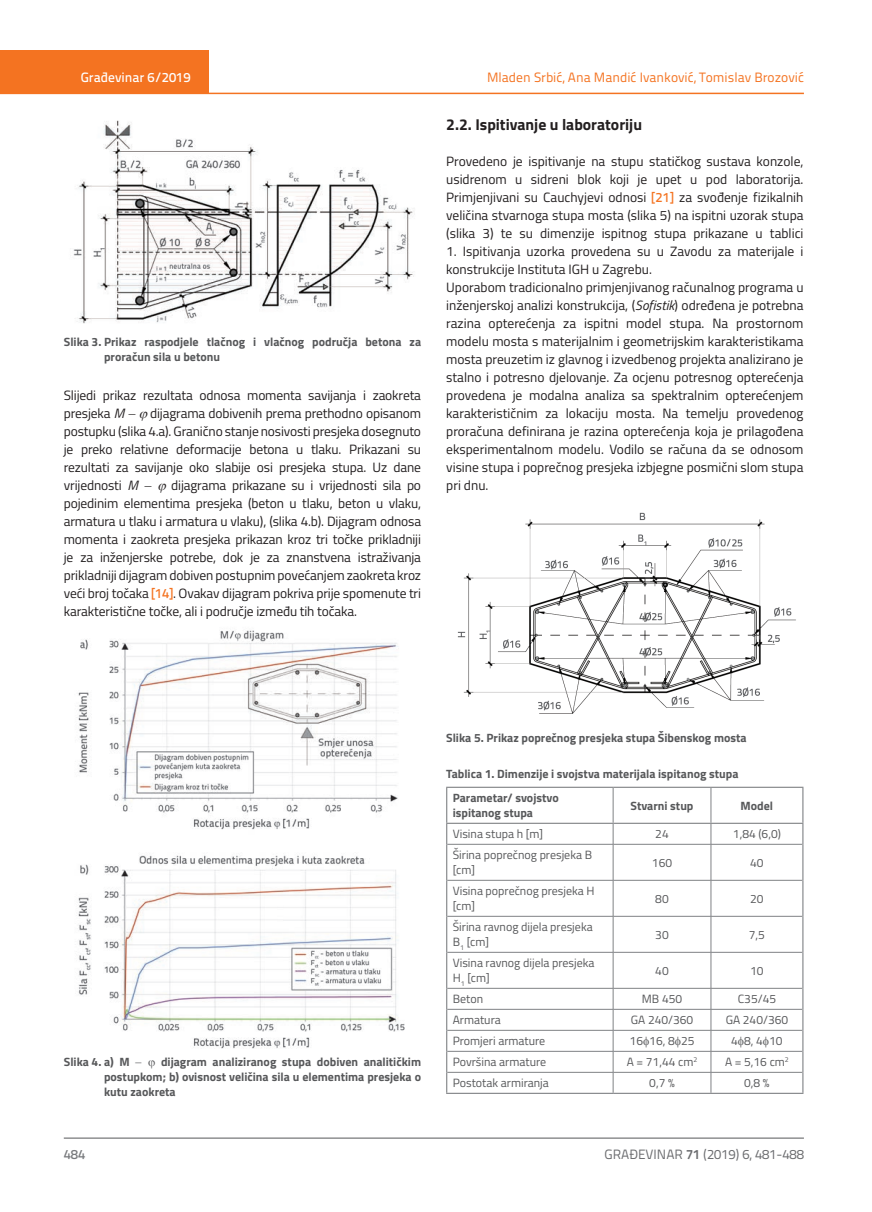
<style>
.page{position:relative;width:872px;height:1212px;background:#fff}
.page>*{position:absolute;margin:0;border:0;box-sizing:border-box;transform-origin:0 0}
.t1{font:700 15.75px "Titillium";color:#231f20}
.t2{font:13.5px/18px "Titillium";color:#231f20;text-align:justify}
.t3{font:13.5px "Titillium Text 22 L";color:#f47321}
.t4{font:13.5px "Titillium Text 22 L";color:#6c6d70}
.t5{font:500 13.5px "Titillium Text 22 L";color:#fff}
.t6{font:500 13.5px "Titillium Text 22 L";color:#787a7d}
.t7{font:700 12px/15px "Titillium";color:#57585a}
.t8{font:12px/15px "Titillium";color:#57585a}
.s1{font-style:italic}
.s2{font-family:"Titillium Text 22 L";font-weight:500;color:#f47321}
.s3{font-weight:700}
</style>
<div class="page">
<div style="left:0;top:50px;width:208px;height:44px;background:#f47321"></div>
<hr style="left:0;top:93px;width:804px;height:1px;background:#f47321">
<hr style="left:64px;top:1138px;width:740px;height:1px;background:#57585a">
<img style="left:73px;top:120px;width:341px;height:204px">
<img style="left:78px;top:630px;width:327px;height:418px">
<img style="left:457px;top:512px;width:339px;height:202px">
<hr style="left:613px;top:788px;width:1px;height:35px;background:#808285">
<hr style="left:710px;top:788px;width:1px;height:35px;background:#808285">
<svg style="left:613px;top:824px;width:1px;height:20px"></svg>
<svg style="left:710px;top:824px;width:1px;height:20px"></svg>
<hr style="left:447px;top:844px;width:166px;height:1px;background:#808285">
<hr style="left:613px;top:844px;width:98px;height:1px;background:#808285">
<hr style="left:613px;top:844px;width:1px;height:36px;background:#808285">
<hr style="left:711px;top:844px;width:91px;height:1px;background:#808285">
<hr style="left:710px;top:844px;width:1px;height:36px;background:#808285">
<hr style="left:447px;top:880px;width:166px;height:1px;background:#808285">
<hr style="left:613px;top:880px;width:98px;height:1px;background:#808285">
<hr style="left:613px;top:880px;width:1px;height:36px;background:#808285">
<hr style="left:711px;top:880px;width:91px;height:1px;background:#808285">
<hr style="left:710px;top:880px;width:1px;height:36px;background:#808285">
<hr style="left:447px;top:916px;width:166px;height:1px;background:#808285">
<hr style="left:613px;top:916px;width:98px;height:1px;background:#808285">
<hr style="left:613px;top:916px;width:1px;height:36px;background:#808285">
<hr style="left:711px;top:916px;width:91px;height:1px;background:#808285">
<hr style="left:710px;top:916px;width:1px;height:36px;background:#808285">
<hr style="left:447px;top:952px;width:166px;height:1px;background:#808285">
<hr style="left:613px;top:952px;width:98px;height:1px;background:#808285">
<hr style="left:613px;top:952px;width:1px;height:36px;background:#808285">
<hr style="left:711px;top:952px;width:91px;height:1px;background:#808285">
<hr style="left:710px;top:952px;width:1px;height:36px;background:#808285">
<hr style="left:447px;top:988px;width:166px;height:1px;background:#808285">
<hr style="left:613px;top:988px;width:98px;height:1px;background:#808285">
<hr style="left:711px;top:988px;width:91px;height:1px;background:#808285">
<hr style="left:447px;top:1009px;width:166px;height:1px;background:#808285">
<hr style="left:613px;top:1009px;width:98px;height:1px;background:#808285">
<hr style="left:711px;top:1009px;width:91px;height:1px;background:#808285">
<hr style="left:447px;top:1030px;width:166px;height:1px;background:#808285">
<hr style="left:613px;top:1030px;width:98px;height:1px;background:#808285">
<hr style="left:711px;top:1030px;width:91px;height:1px;background:#808285">
<hr style="left:447px;top:1051px;width:166px;height:1px;background:#808285">
<hr style="left:613px;top:1051px;width:98px;height:1px;background:#808285">
<hr style="left:711px;top:1051px;width:91px;height:1px;background:#808285">
<hr style="left:447px;top:1072px;width:166px;height:1px;background:#808285">
<hr style="left:613px;top:1072px;width:98px;height:1px;background:#808285">
<svg style="left:613px;top:988px;width:1px;height:105px"></svg>
<hr style="left:711px;top:1072px;width:91px;height:1px;background:#808285">
<svg style="left:710px;top:988px;width:1px;height:105px"></svg>
<svg style="left:446px;top:824px;width:1px;height:20px"></svg>
<svg style="left:802px;top:824px;width:1px;height:20px"></svg>
<hr style="left:446px;top:844px;width:1px;height:36px;background:#808285">
<hr style="left:802px;top:844px;width:1px;height:36px;background:#808285">
<hr style="left:446px;top:880px;width:1px;height:36px;background:#808285">
<hr style="left:802px;top:880px;width:1px;height:36px;background:#808285">
<hr style="left:446px;top:916px;width:1px;height:36px;background:#808285">
<hr style="left:802px;top:916px;width:1px;height:36px;background:#808285">
<hr style="left:446px;top:952px;width:1px;height:36px;background:#808285">
<hr style="left:802px;top:952px;width:1px;height:36px;background:#808285">
<svg style="left:446px;top:988px;width:1px;height:105px"></svg>
<svg style="left:802px;top:988px;width:1px;height:105px"></svg>
<hr style="left:446px;top:1093px;width:167px;height:1px;background:#808285">
<hr style="left:613px;top:1093px;width:98px;height:1px;background:#808285">
<hr style="left:711px;top:1093px;width:92px;height:1px;background:#808285">
<hr style="left:446px;top:787px;width:167px;height:1px;background:#808285">
<hr style="left:446px;top:788px;width:1px;height:35px;background:#808285">
<hr style="left:613px;top:787px;width:98px;height:1px;background:#808285">
<hr style="left:711px;top:787px;width:92px;height:1px;background:#808285">
<hr style="left:802px;top:788px;width:1px;height:35px;background:#808285">
<hr style="left:446px;top:823px;width:167px;height:1px;background:#808285">
<hr style="left:613px;top:823px;width:98px;height:1px;background:#808285">
<hr style="left:711px;top:823px;width:92px;height:1px;background:#808285">
<p class="t5" style="left:81px;top:67px;width:111px">Građevinar 6/2019</p>
<p class="t7" style="left:104px;top:333px;width:318px;text-indent:-40px">Slika 3. Prikaz raspodjele tlačnog i vlačnog područja betona za proračun sila u betonu</p>
<p class="t2" style="left:64px;top:385px;width:359px">Slijedi prikaz rezultata odnosa momenta savijanja i zaokreta presjeka <span class="s1">M</span></p>
<p class="t2" style="left:64px;top:403px;width:359px;text-indent:86px">dijagrama dobivenih prema prethodno opisanom postupku (slika 4.a). Granično stanje nosivosti presjeka dosegnuto je preko relativne deformacije betona u tlaku. Prikazani su rezultati za savijanje oko slabije osi presjeka stupa. Uz dane vrijednosti <span class="s1">M</span></p>
<p class="t2" style="left:64px;top:475px;width:359px;text-indent:107px">dijagrama prikazane su i vrijednosti sila po pojedinim elementima presjeka (beton u tlaku, beton u vlaku, armatura u tlaku i armatura u vlaku), (slika 4.b). Dijagram odnosa momenta i zaokreta presjeka prikazan kroz tri točke prikladniji je za inženjerske potrebe, dok je za znanstvena istraživanja prikladniji dijagram dobiven postupnim povećanjem zaokreta kroz veći broj točaka <span class="s2">[14]</span>. Ovakav dijagram pokriva prije spomenute tri karakteristične točke, ali i područje između tih točaka.</p>
<p class="t3" style="left:487px;top:68px;width:318px">Mladen Srbić, Ana Mandić Ivanković, Tomislav Brozović</p>
<p class="t1" style="left:446px;top:112px;width:197px">2.2. Ispitivanje u laboratoriju</p>
<p class="t2" style="left:446px;top:151px;width:359px">Provedeno je ispitivanje na stupu statičkog sustava konzole, usidrenom u sidreni blok koji je upet u pod laboratorija.<br>Primjenjivani su Cauchyjevi odnosi <span class="s2">[21]</span> za svođenje fizikalnih veličina stvarnoga stupa mosta (slika 5) na ispitni uzorak stupa (slika 3) te su dimenzije ispitnog stupa prikazane u tablici</p>
<p class="t2" style="left:446px;top:241px;width:359px;text-align:left">1. Ispitivanja uzorka provedena su u Zavodu za materijale i konstrukcije Instituta IGH u Zagrebu.<br>Uporabom tradicionalno primjenjivanog računalnog programa u inženjerskoj analizi konstrukcija, (<span class="s1">Sofistik</span>) određena je potrebna razina opterećenja za ispitni model stupa. Na prostornom modelu mosta s materijalnim i geometrijskim karakteristikama mosta preuzetim iz glavnog i izvedbenog projekta analizirano je stalno i potresno djelovanje. Za ocjenu potresnog opterećenja provedena je modalna analiza sa spektralnim opterećenjem karakterističnim za lokaciju mosta. Na temelju provedenog proračuna definirana je razina opterećenja koja je prilagođena eksperimentalnom modelu. Vodilo se računa da se odnosom visine stupa i poprečnog presjeka izbjegne posmični slom stupa pri dnu.</p>
<p class="t7" style="left:64px;top:1054px;width:67px">Slika 4. a) M</p>
<p class="t7" style="left:104px;top:1054px;width:318px;text-align:justify;text-indent:57px">dijagram analiziranog stupa dobiven analitičkim postupkom; b) ovisnost veličina sila u elementima presjeka o kutu zaokreta</p>
<p class="t7" style="left:446px;top:730px;width:302px">Slika 5. Prikaz poprečnog presjeka stupa Šibenskog mosta</p>
<p class="t7" style="left:453px;top:761px;width:287px;line-height:24.2px;text-indent:-7px">Tablica 1. Dimenzije i svojstva materijala ispitanog stupa<br>Parametar/ svojstvo</p>
<p class="t7" style="left:453px;top:805px;width:82px">ispitanog stupa</p>
<p class="t7" style="left:630px;top:797px;width:64px">Stvarni stup</p>
<p class="t7" style="left:740px;top:797px;width:34px">Model</p>
<p class="t8" style="left:453px;top:826px;width:92px">Visina stupa h [m]</p>
<p class="t8" style="left:655px;top:826px;width:15px">24</p>
<p class="t8" style="left:733px;top:826px;width:49px">1,84 (6,0)</p>
<p class="t8" style="left:453px;top:847px;width:141px">Širina poprečnog presjeka B [cm]</p>
<p class="t8" style="left:652px;top:854px;width:22px">160</p>
<p class="t8" style="left:750px;top:854px;width:15px">40</p>
<p class="t8" style="left:453px;top:883px;width:143px">Visina poprečnog presjeka H [cm]</p>
<p class="t8" style="left:655px;top:890px;width:15px">80</p>
<p class="t8" style="left:750px;top:890px;width:15px">20</p>
<p class="t8" style="left:453px;top:919px;width:141px">Širina ravnog dijela presjeka<br>B<sub>1</sub> [cm]</p>
<p class="t8" style="left:655px;top:926px;width:15px">30</p>
<p class="t8" style="left:749px;top:926px;width:18px">7,5</p>
<p class="t8" style="left:453px;top:955px;width:143px">Visina ravnog dijela presjeka<br>H<sub>1</sub> [cm]</p>
<p class="t8" style="left:655px;top:962px;width:15px">40</p>
<p class="t8" style="left:750px;top:962px;width:15px">10</p>
<p class="t8" style="left:453px;top:991px;width:32px">Beton</p>
<p class="t8" style="left:642px;top:991px;width:42px">MB 450</p>
<p class="t8" style="left:737px;top:991px;width:40px">C35/45</p>
<p class="t8" style="left:453px;top:1012px;width:50px">Armatura</p>
<p class="t8" style="left:631px;top:1012px;width:64px">GA 240/360</p>
<p class="t8" style="left:725px;top:1012px;width:64px">GA 240/360</p>
<p class="t8" style="left:453px;top:1033px;width:94px">Promjeri armature</p>
<p class="t8" style="left:629px;top:1033px;width:66px">16 16, 8 25</p>
<p class="t8" style="left:731px;top:1033px;width:53px">4 8, 4 10</p>
<p class="t8" style="left:453px;top:1054px;width:95px">Površina armature</p>
<p class="t8" style="left:627px;top:1054px;width:72px">A = 71,44 cm<sup>2</sup></p>
<p class="t8" style="left:725px;top:1054px;width:65px">A = 5,16 cm<sup>2</sup></p>
<p class="t8" style="left:453px;top:1075px;width:98px">Postotak armiranja</p>
<p class="t8" style="left:649px;top:1075px;width:27px">0,7 %</p>
<p class="t8" style="left:744px;top:1075px;width:27px">0,8 %</p>
<p class="t6" style="left:64px;top:1144px;width:23px">484</p>
<p class="t4" style="left:604px;top:1144px;width:201px">GRAĐEVINAR <span class="s3">71</span> (2019) 6, 481-488</p>
</div>
